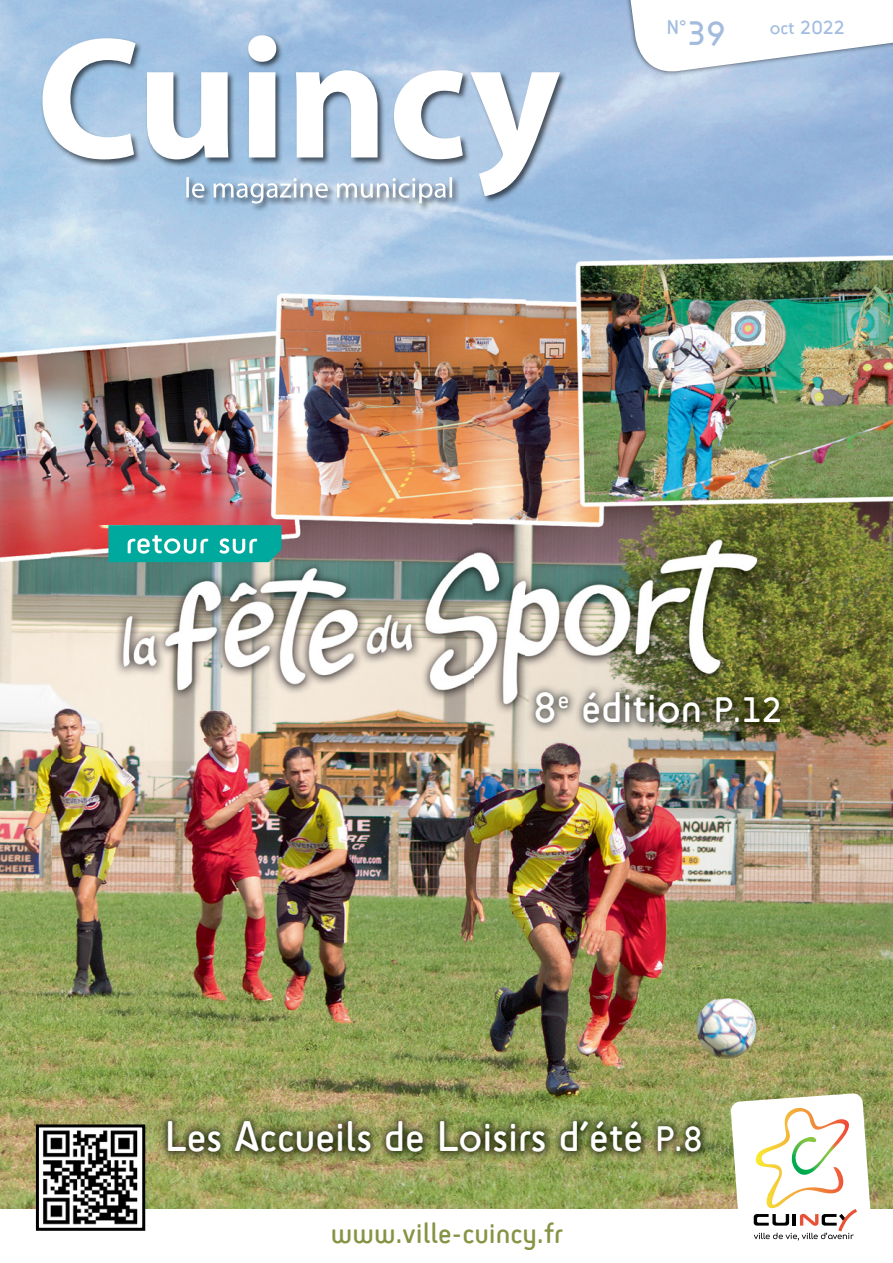
<style>
.page{position:relative;width:893px;height:1263px;background:#fff}
.page>*{position:absolute;margin:0;border:0;box-sizing:border-box;transform-origin:0 0}
.t1{font:43.5px "Sci Fly Sans";color:#fff}
.t2{font:34.5px "Sci Fly Sans";color:#a3bbde}
.t3{font:30px "Sci Fly Sans";color:#859444}
.t4{font:20.1px "Sci Fly Sans";color:#a3bbde}
.t5{font:19.5px "Sci Fly Sans";color:#a3bde0}
.s1{font-size:36px}
</style>
<div class="page">
<img style="left:0;top:52px;width:52px;height:1157px">
<img style="left:526px;top:52px;width:367px;height:1157px">
<img style="left:52px;top:211px;width:474px;height:998px">
<svg style="left:621px;top:0;width:272px;height:76px"></svg>
<svg style="left:108px;top:525px;width:173px;height:37px;background:#20b1a7"></svg>
<img style="left:40px;top:1128px;width:101px;height:97px">
<div style="left:36px;top:1124px;width:109px;height:107px;border:3px solid #000"></div>
<svg style="left:730px;top:1093px;width:144px;height:148px"></svg>
<img style="left:41px;top:34px;width:527px;height:177px">
<svg style="left:43px;top:35px;width:517px;height:161px"></svg>
<svg style="left:186px;top:177px;width:266px;height:26px;background:#b2c4d6"></svg>
<img style="left:159px;top:1112px;width:551px;height:49px">
<img style="left:527px;top:684px;width:262px;height:48px">
<p class="t4" style="left:667px;top:16px;width:21px">N°</p>
<p class="t5" style="left:770px;top:16px;width:77px">oct 2O22</p>
<p class="t2" style="left:686px;top:14px;width:41px">39</p>
<p class="t1" style="left:533px;top:683px;width:251px">8<sup>e</sup> édition <span class="s1">P.12</span></p>
<p class="t1" style="left:165px;top:1111px;width:539px">Les Accueils de Loisirs d’été <span class="s1">P.8</span></p>
<p class="t3" style="left:331px;top:1215px;width:234px">www.ville-cuincy.fr</p>
</div>
